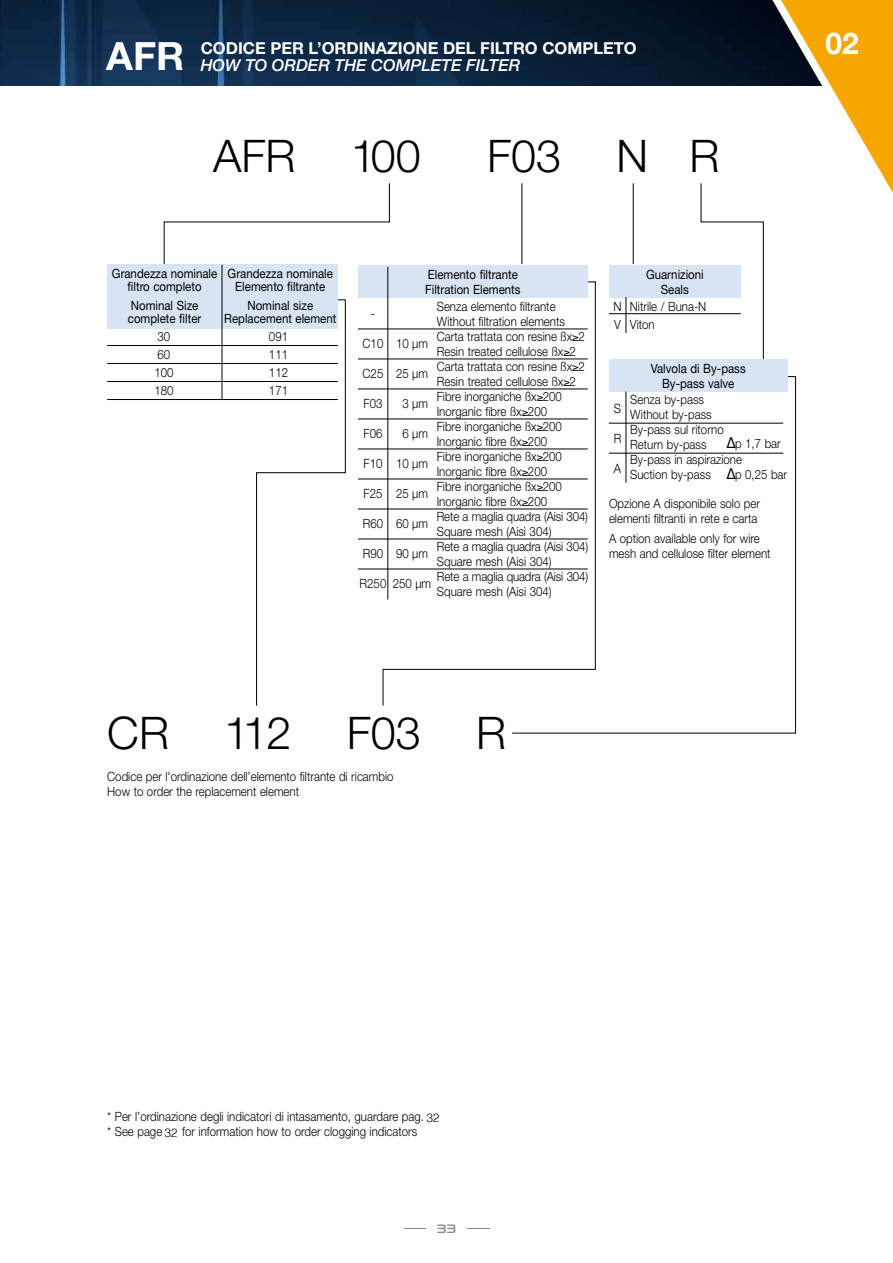
<style>
.page{position:relative;width:893px;height:1263px;background:#fff}
.page>*{position:absolute;margin:0;border:0;box-sizing:border-box;transform-origin:0 0}
.t1{font:300 45px "Helvetica Neue";color:#000}
.t2{font:700 39px "Helvetica Neue LT Std";color:#fff}
.t3{font:700 30px "Helvetica Neue LT Std";color:#fff}
.t4{font:19.5px "Helvetica Neue";color:#fff}
.t5{font:700 16.5px "Helvetica Neue LT Std";color:#fff}
.t6{font:italic 500 16.5px "Helvetica Neue LT Std";color:#fff}
.t7{font:300 12.75px/15px "Helvetica Neue";color:#000;scale:.9 1}
.t8{font:12.75px/13.8px "Helvetica Neue";color:#000;text-align:center;scale:.9 1}
.t9{font:300 12px "Helvetica";color:#000}
.t10{font:12px "Pirulen Rg";color:#868786}
.s1{font-family:"Helvetica";font-weight:400;font-size:11.25px}
.s2{font-family:"Helvetica";font-weight:400;font-size:15px}
</style>
<div class="page">
<img style="left:0;top:0;width:772px;height:85px">
<svg style="left:512px;top:376px;width:284px;height:357px"></svg>
<svg style="left:383px;top:282px;width:213px;height:424px"></svg>
<svg style="left:256px;top:299px;width:90px;height:407px"></svg>
<svg style="left:164px;top:183px;width:226px;height:81px"></svg>
<hr style="left:522px;top:183px;width:1px;height:81px;background:#000">
<hr style="left:633px;top:183px;width:1px;height:81px;background:#000">
<svg style="left:701px;top:183px;width:63px;height:176px"></svg>
<div style="left:107px;top:264px;width:230px;height:65px;background:#d8e4f4"></div>
<hr style="left:222px;top:265px;width:1px;height:134px;background:#000">
<div style="left:358px;top:265px;width:230px;height:33px;background:#d8e4f4"></div>
<hr style="left:388px;top:267px;width:1px;height:332px;background:#000">
<hr style="left:358px;top:329px;width:230px;height:1px;background:#000">
<hr style="left:358px;top:359px;width:230px;height:1px;background:#000">
<hr style="left:358px;top:389px;width:230px;height:1px;background:#000">
<hr style="left:358px;top:419px;width:230px;height:1px;background:#000">
<hr style="left:358px;top:449px;width:230px;height:1px;background:#000">
<div style="left:609px;top:265px;width:132px;height:33px;background:#d8e4f4"></div>
<hr style="left:626px;top:297px;width:1px;height:36px;background:#000">
<hr style="left:609px;top:313px;width:132px;height:1px;background:#000">
<div style="left:609px;top:359px;width:178px;height:33px;background:#d8e4f4"></div>
<hr style="left:626px;top:392px;width:1px;height:91px;background:#000">
<hr style="left:609px;top:423px;width:174px;height:1px;background:#000">
<hr style="left:609px;top:453px;width:174px;height:1px;background:#000">
<hr style="left:358px;top:479px;width:230px;height:1px;background:#000">
<hr style="left:358px;top:509px;width:230px;height:1px;background:#000">
<hr style="left:358px;top:539px;width:230px;height:1px;background:#000">
<hr style="left:358px;top:569px;width:230px;height:1px;background:#000">
<hr style="left:107px;top:345px;width:231px;height:1px;background:#000">
<hr style="left:107px;top:363px;width:231px;height:1px;background:#000">
<hr style="left:107px;top:381px;width:231px;height:1px;background:#000">
<hr style="left:107px;top:399px;width:231px;height:1px;background:#000">
<svg style="left:772px;top:0;width:121px;height:193px"></svg>
<hr style="left:404px;top:1228px;width:85px;height:1px;background:#868786">
<div style="left:426px;top:1216px;width:41px;height:25px;background:#fff"></div>
<h2 class="t2" style="left:106px;top:32px;width:80px">AFR</h2>
<p class="t5" style="left:201px;top:38px;width:438px">CODICE PER L’ORDINAZIONE DEL FILTRO COMPLETO</p>
<h3 class="t4" style="left:133px;top:38px;width:375px">HOW TO ORDER THE COMPLETE FILTER</h3>
<p class="t6" style="left:201px;top:55px;width:321px">HOW TO ORDER THE COMPLETE FILTER</p>
<h1 class="t1" style="left:213px;top:129px;width:209px">AFR 100</h1>
<h1 class="t1" style="left:487px;top:129px;width:234px">F03 N R</h1>
<p class="t8" style="left:112px;top:266px;width:118px">Grandezza nominale filtro completo</p>
<p class="t8" style="left:128px;top:298px;width:83px;text-align:left">Nominal Size complete filter</p>
<p class="t8" style="left:228px;top:266px;width:118px">Grandezza nominale<br>Elemento filtrante</p>
<p class="t8" style="left:224px;top:298px;width:126px">Nominal size<br>Replacement element</p>
<p class="t7" style="left:158px;top:329px;width:16px">30</p>
<p class="t7" style="left:269px;top:329px;width:23px">091</p>
<p class="t7" style="left:158px;top:347px;width:16px">60</p>
<p class="t7" style="left:269px;top:347px;width:23px">111</p>
<p class="t7" style="left:154px;top:365px;width:23px">100</p>
<p class="t7" style="left:269px;top:365px;width:23px">112</p>
<p class="t7" style="left:154px;top:383px;width:23px">180</p>
<p class="t7" style="left:269px;top:383px;width:23px">171</p>
<p class="t8" style="left:425px;top:266px;width:107px;line-height:15px;text-align:left">Elemento filtrante<br>Filtration Elements</p>
<p class="t7" style="left:437px;top:299px;width:170px">Senza elemento filtrante<br>Without filtration elements<br>Carta trattata con resine ßx<span class="s1">≥</span>2<br>Resin treated cellulose ßx<span class="s1">≥</span>2<br>Carta trattata con resine ßx<span class="s1">≥</span>2<br>Resin treated cellulose ßx<span class="s1">≥</span>2<br>Fibre inorganiche ßx<span class="s1">≥</span>200<br>Inorganic fibre ßx<span class="s1">≥</span>200<br>Fibre inorganiche ßx<span class="s1">≥</span>200<br>Inorganic fibre ßx<span class="s1">≥</span>200<br>Fibre inorganiche ßx<span class="s1">≥</span>200<br>Inorganic fibre ßx<span class="s1">≥</span>200<br>Fibre inorganiche ßx<span class="s1">≥</span>200<br>Inorganic fibre ßx<span class="s1">≥</span>200<br>Rete a maglia quadra (Aisi 304)<br>Square mesh (Aisi 304)<br>Rete a maglia quadra (Aisi 304)<br>Square mesh (Aisi 304)<br>Rete a maglia quadra (Aisi 304)<br>Square mesh (Aisi 304)</p>
<p class="t7" style="left:371px;top:306px;width:6px">-</p>
<p class="t7" style="left:363px;top:336px;width:25px">C10</p>
<p class="t7" style="left:363px;top:366px;width:25px">C25</p>
<p class="t7" style="left:364px;top:396px;width:23px">F03</p>
<p class="t7" style="left:364px;top:426px;width:23px">F06</p>
<p class="t7" style="left:364px;top:456px;width:23px">F10</p>
<p class="t7" style="left:364px;top:486px;width:23px">F25</p>
<p class="t7" style="left:363px;top:516px;width:24px">R60</p>
<p class="t7" style="left:363px;top:546px;width:24px">R90</p>
<p class="t7" style="left:360px;top:576px;width:31px">R250</p>
<p class="t7" style="left:396px;top:336px;width:37px">10 µm</p>
<p class="t7" style="left:396px;top:366px;width:37px">25 µm</p>
<p class="t7" style="left:402px;top:396px;width:30px">3 µm</p>
<p class="t7" style="left:402px;top:426px;width:30px">6 µm</p>
<p class="t7" style="left:396px;top:456px;width:37px">10 µm</p>
<p class="t7" style="left:396px;top:486px;width:37px">25 µm</p>
<p class="t7" style="left:396px;top:516px;width:37px">60 µm</p>
<p class="t7" style="left:396px;top:546px;width:37px">90 µm</p>
<p class="t7" style="left:393px;top:576px;width:44px">250 µm</p>
<p class="t8" style="left:646px;top:266px;width:66px;line-height:15px">Guarnizioni<br>Seals</p>
<p class="t7" style="left:613px;top:297px;width:10px;line-height:18px">N<br>V</p>
<p class="t7" style="left:630px;top:297px;width:87px;line-height:18px">Nitrile / Buna-N<br>Viton</p>
<p class="t8" style="left:651px;top:361px;width:107px;line-height:15px">Valvola di By-pass<br>By-pass valve</p>
<p class="t7" style="left:614px;top:400px;width:10px">S</p>
<p class="t7" style="left:614px;top:430px;width:10px">R</p>
<p class="t7" style="left:614px;top:460px;width:10px">A</p>
<p class="t7" style="left:630px;top:391px;width:126px">Senza by-pass<br>Without by-pass<br>By-pass sul ritorno<br>Return by-pass<br>By-pass in aspirazione<br>Suction by-pass</p>
<p class="t7" style="left:609px;top:496px;width:169px">Opzione A disponibile solo per elementi filtranti in rete e carta</p>
<p class="t7" style="left:609px;top:530px;width:181px">A option available only for wire mesh and cellulose filter element</p>
<p class="t7" style="left:726px;top:436px;width:63px"><span class="s2">∆</span>p 1,7 bar</p>
<p class="t7" style="left:726px;top:467px;width:70px"><span class="s2">∆</span>p 0,25 bar</p>
<h3 class="t3" style="left:826px;top:25px;width:35px">02</h3>
<h1 class="t1" style="left:107px;top:705px;width:400px">CR 112 F03 R</h1>
<p class="t7" style="left:107px;top:768px;width:320px">Codice per l'ordinazione dell’elemento filtrante di ricambio<br>How to order the replacement element</p>
<p class="t7" style="left:107px;top:1109px;width:372px">* Per l’ordinazione degli indicatori di intasamento, guardare pag. 12 * See page 12 for information how to order clogging indicators</p>
<p class="t9" style="left:426px;top:1107px;width:14px">32</p>
<p class="t9" style="left:165px;top:1122px;width:14px">32</p>
<p class="t10" style="left:437px;top:1222px;width:21px">33</p>
</div>
